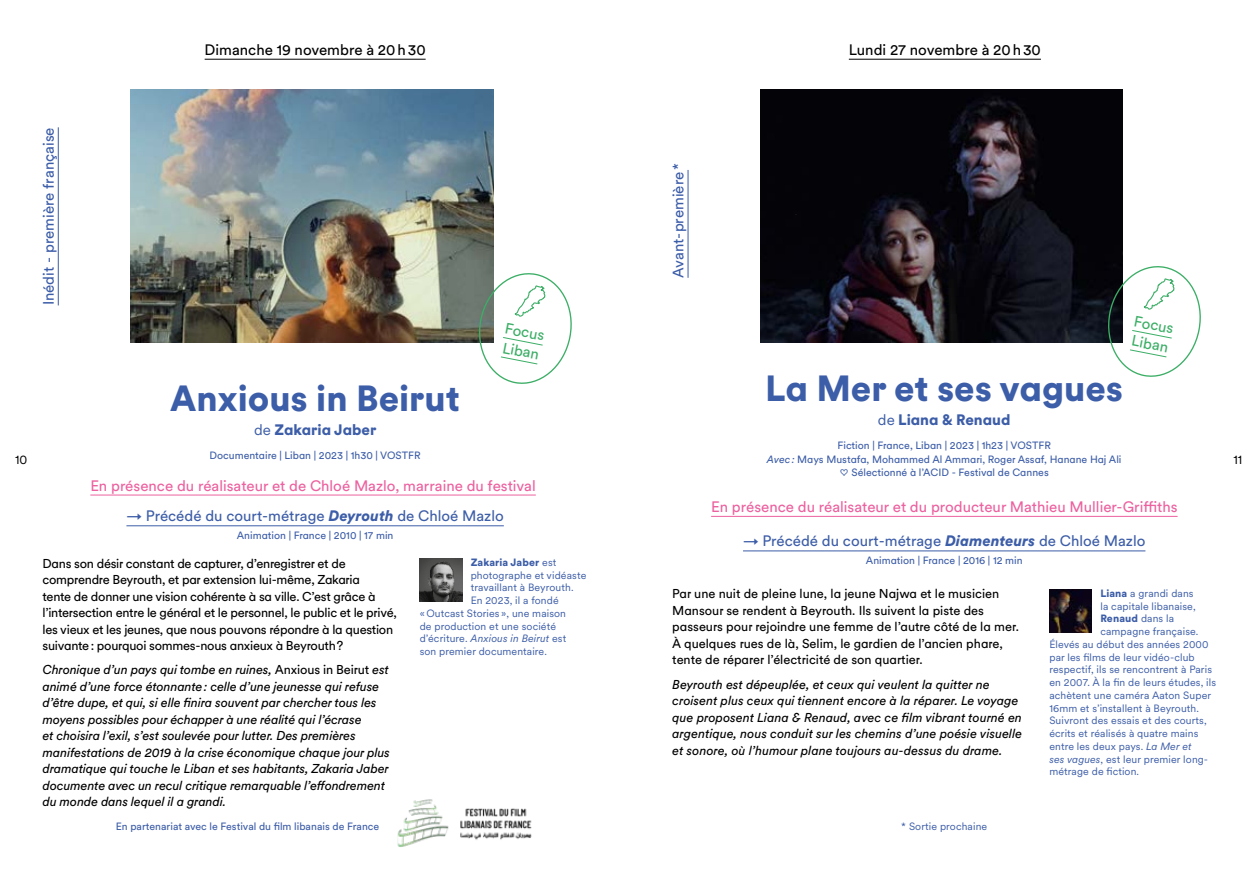
<style>
.page{position:relative;width:1259px;height:893px;background:#fff}
.page>*{position:absolute;margin:0;border:0;box-sizing:border-box;transform-origin:0 0}
.t1{font:900 36px "Circular XX";color:#3c5da8}
.t2{font:15px "Circular XX";color:#3c5da8}
.t3{font:15px "Circular XX";color:#ec619f}
.t4{font:15px "Circular XX";color:#000}
.t5{font:900 15px "Circular XX";color:#3c5da8}
.t6{font:15px/19.5px "Circular XX";color:#3cae66}
.t7{font:italic 12.75px/16.5px "Circular XX";letter-spacing:-.01em;color:#000}
.t8{font:12.75px/16.5px "Circular XX";letter-spacing:-.02em;color:#000}
.t9{font:12.75px/16.5px "Circular XX";color:#000}
.t10{font:12.75px "Circular XX";color:#000}
.t11{font:10.5px "Circular XX";letter-spacing:.01em;color:#3c5da8}
.t12{font:10.5px/13.5px "Circular XX";color:#3c5da8;text-align:center}
.t13{font:italic 10.5px "Circular XX";letter-spacing:.01em;color:#3c5da8}
.t14{font:900 10.5px "Circular XX";letter-spacing:.01em;color:#3c5da8}
.s1{font-weight:400}
.s2{font-style:italic}
.s3{font-family:"Cogito"}
.s4{font-weight:900;font-style:italic}
.s5{font-style:normal}
.s6{font-weight:900}
</style>
<div class="page">
<img style="left:130px;top:89px;width:363px;height:253px">
<hr style="left:205px;top:59px;width:220px;height:1px;background:#000">
<img style="left:420px;top:559px;width:42px;height:42px">
<hr style="left:58px;top:127px;width:1px;height:178px;background:#3c5da8">
<hr style="left:90px;top:495px;width:446px;height:1px;background:#ec619f">
<svg style="left:473px;top:268px;width:99px;height:116px"></svg>
<img style="left:760px;top:89px;width:362px;height:253px">
<hr style="left:849px;top:59px;width:192px;height:1px;background:#000">
<img style="left:1049px;top:590px;width:43px;height:42px">
<hr style="left:687px;top:170px;width:1px;height:108px;background:#3c5da8">
<hr style="left:711px;top:516px;width:466px;height:1px;background:#ec619f">
<svg style="left:1102px;top:261px;width:99px;height:116px"></svg>
<hr style="left:126px;top:525px;width:378px;height:1px;background:#3c5da8">
<hr style="left:743px;top:550px;width:402px;height:1px;background:#3c5da8">
<img style="left:397px;top:799px;width:135px;height:48px">
<p class="t2" style="left:38px;top:305px;width:180px;rotate:-90deg">Inédit - première française</p>
<p class="t4" style="left:205px;top:39px;width:222px">Dimanche 19 novembre à 20h30</p>
<p class="t6" style="left:507px;top:318px;width:42px;rotate:11deg">Focus<br>Liban</p>
<p class="t2" style="left:668px;top:278px;width:116px;rotate:-90deg">Avant-première*</p>
<p class="t4" style="left:849px;top:39px;width:194px">Lundi 27 novembre à 20h30</p>
<p class="t6" style="left:1136px;top:311px;width:42px;rotate:11deg">Focus<br>Liban</p>
<h1 class="t1" style="left:765px;top:364px;width:359px">La Mer et ses vagues</h1>
<p class="t5" style="left:878px;top:410px;width:134px"><span class="s1">de</span> Liana &amp; Renaud</p>
<p class="t12" style="left:767px;top:438px;width:356px">Fiction | France, Liban | 2023 | 1h23 | VOSTFR<br><span class="s2">Avec:</span> Mays Mustafa, Mohammed Al Ammari, Roger Assaf, Hanane Haj Ali <span class="s3">♡</span> Sélectionné à l’ACID - Festival de Cannes</p>
<h1 class="t1" style="left:170px;top:373px;width:291px">Anxious in Beirut</h1>
<p class="t5" style="left:254px;top:419px;width:124px"><span class="s1">de</span> Zakaria Jaber</p>
<p class="t12" style="left:209px;top:448px;width:213px">Documentaire | Liban | 2023 | 1h30 | VOSTFR</p>
<p class="t10" style="left:15px;top:451px;width:14px">10</p>
<p class="t10" style="left:1233px;top:451px;width:10px">11</p>
<p class="t3" style="left:90px;top:475px;width:447px">En présence du réalisateur et de Chloé Mazlo, marraine du festival</p>
<p class="t3" style="left:711px;top:497px;width:468px">En présence du réalisateur et du producteur Mathieu Mullier-Griffiths</p>
<p class="t2" style="left:126px;top:506px;width:379px">→ Précédé du court-métrage <span class="s4">Deyrouth</span> de Chloé Mazlo</p>
<p class="t12" style="left:237px;top:528px;width:158px">Animation | France | 2010 | 17 min</p>
<p class="t2" style="left:743px;top:531px;width:404px">→ Précédé du court-métrage <span class="s4">Diamenteurs</span> de Chloé Mazlo</p>
<p class="t12" style="left:866px;top:553px;width:158px">Animation | France | 2016 | 12 min</p>
<p class="t14" style="left:471px;top:555px;width:87px">Zakaria Jaber <span class="s1">est</span></p>
<p class="t11" style="left:471px;top:568px;width:117px">photographe et vidéaste</p>
<p class="t11" style="left:471px;top:581px;width:104px">travaillant à Beyrouth.</p>
<p class="t11" style="left:471px;top:593px;width:89px">En 2023, il a fondé</p>
<p class="t11" style="left:420px;top:606px;width:148px">« Outcast Stories », une maison</p>
<p class="t11" style="left:420px;top:619px;width:138px">de production et une société</p>
<p class="t13" style="left:420px;top:632px;width:148px"><span class="s5">d’écriture.</span> Anxious in Beirut <span class="s5">est</span></p>
<p class="t11" style="left:420px;top:644px;width:129px">son premier documentaire.</p>
<p class="t8" style="left:43px;top:554px;width:356px">Dans son désir constant de capturer, d’enregistrer et de comprendre Beyrouth, et par extension lui-même, Zakaria<br>tente de donner une vision cohérente à sa ville. C’est grâce à l’intersection entre le général et le personnel, le public et le privé, les vieux et les jeunes, que nous pouvons répondre à la question suivante: pourquoi sommes-nous anxieux à Beyrouth?</p>
<p class="t7" style="left:43px;top:661px;width:349px">Chronique d’un pays qui tombe en ruines, <span class="s5">Anxious in Beirut</span> est animé d’une force étonnante: celle d’une jeunesse qui refuse d’être dupe, et qui, si elle finira souvent par chercher tous les moyens possibles pour échapper à une réalité qui l’écrase<br>et choisira l’exil, s’est soulevée pour lutter. Des premières manifestations de 2019 à la crise économique chaque jour plus dramatique qui touche le Liban et ses habitants, Zakaria Jaber documente avec un recul critique remarquable l’effondrement du monde dans lequel il a grandi.</p>
<p class="t9" style="left:672px;top:585px;width:348px">Par une nuit de pleine lune, la jeune Najwa et le musicien Mansour se rendent à Beyrouth. Ils suivent la piste des passeurs pour rejoindre une femme de l’autre côté de la mer.<br>À quelques rues de là, Selim, le gardien de l’ancien phare, tente de réparer l’électricité de son quartier.</p>
<p class="t11" style="left:1100px;top:586px;width:95px"><span class="s6">Liana</span> a grandi dans</p>
<p class="t11" style="left:1100px;top:599px;width:97px">la capitale libanaise,</p>
<p class="t14" style="left:1100px;top:611px;width:75px">Renaud <span class="s1">dans la</span></p>
<p class="t11" style="left:1100px;top:624px;width:100px">campagne française.</p>
<p class="t11" style="left:1049px;top:637px;width:161px">Élevés au début des années 2000</p>
<p class="t11" style="left:1049px;top:650px;width:147px">par les films de leur vidéo-club</p>
<p class="t11" style="left:1049px;top:663px;width:164px">respectif, ils se rencontrent à Paris</p>
<p class="t11" style="left:1049px;top:675px;width:168px">en 2007. À la fin de leurs études, ils</p>
<p class="t11" style="left:1049px;top:688px;width:163px">achètent une caméra Aaton Super</p>
<p class="t11" style="left:1049px;top:701px;width:151px">16mm et s’installent à Beyrouth.</p>
<p class="t11" style="left:1049px;top:714px;width:159px">Suivront des essais et des courts,</p>
<p class="t11" style="left:1049px;top:726px;width:150px">écrits et réalisés à quatre mains</p>
<p class="t11" style="left:1049px;top:739px;width:143px">entre les deux pays. <span class="s2">La Mer et</span></p>
<p class="t11" style="left:1049px;top:752px;width:160px"><span class="s2">ses vagues</span>, est leur premier long-</p>
<p class="t11" style="left:1049px;top:764px;width:91px">métrage de fiction.</p>
<p class="t7" style="left:672px;top:676px;width:351px">Beyrouth est dépeuplée, et ceux qui veulent la quitter ne croisent plus ceux qui tiennent encore à la réparer. Le voyage que proposent Liana &amp; Renaud, avec ce film vibrant tourné en argentique, nous conduit sur les chemins d’une poésie visuelle et sonore, où l’humour plane toujours au-dessus du drame.</p>
<p class="t12" style="left:116px;top:819px;width:265px">En partenariat avec le Festival du film libanais de France</p>
<p class="t11" style="left:901px;top:819px;width:87px">* Sortie prochaine</p>
</div>
